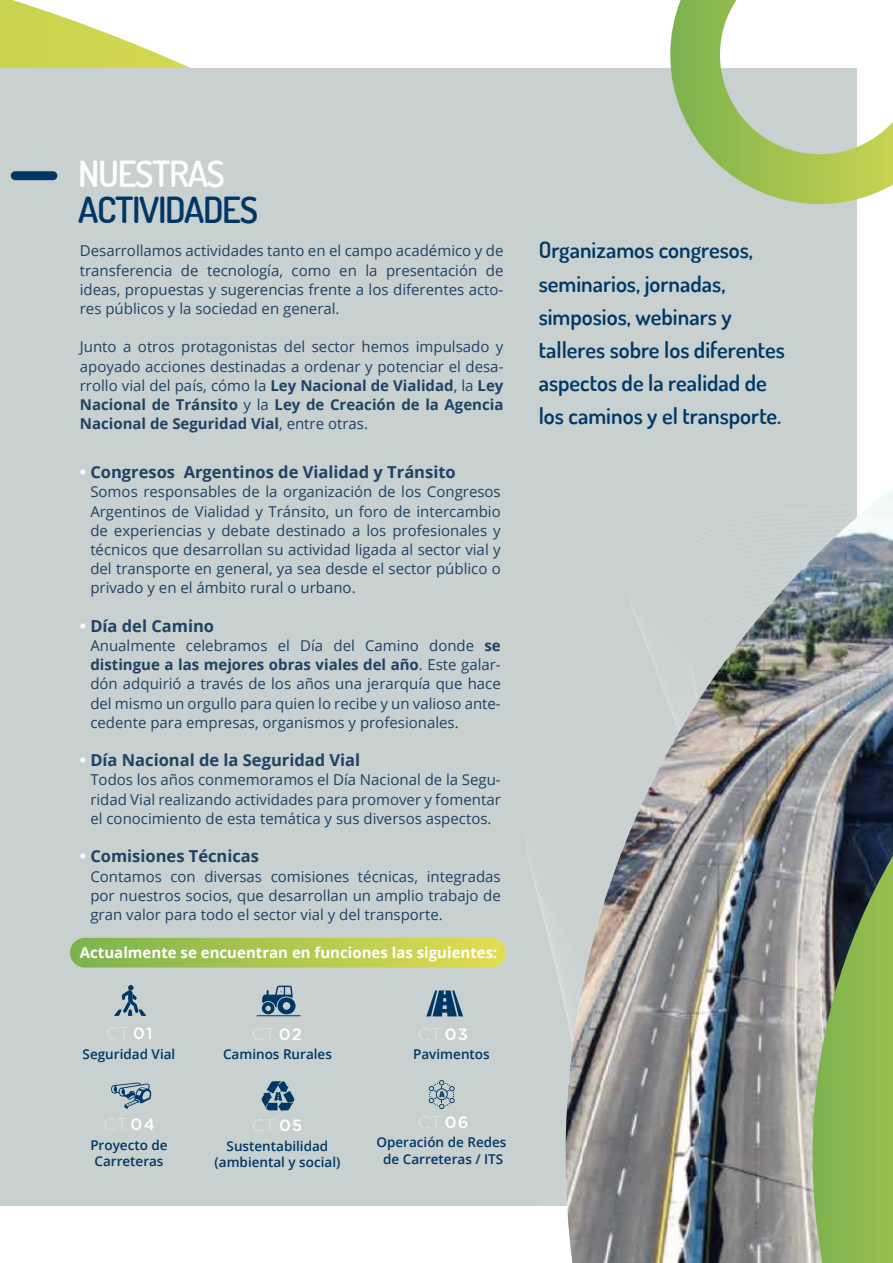
<style>
.page{position:relative;width:893px;height:1263px;background:#fff}
.page>*{position:absolute;margin:0;border:0;box-sizing:border-box;transform-origin:0 0}
.t1{font:600 36px "Dosis";letter-spacing:-.04em;color:#003764}
.t2{font:600 36px "Dosis";letter-spacing:-.04em;color:#fff}
.t3{font:600 22.5px/33px "Dosis";color:#003764}
.t4{font:700 16.5px "Open Sans";color:#1f4265}
.t5{font:100 16.35px "Gotham";color:#fff}
.t6{font:15px/19.2px "Open Sans";color:#1f4265;text-align:justify}
.t7{font:700 15px "Open Sans";color:#fff}
.t8{font:600 13.5px/16.2px "Open Sans";color:#003764;text-align:center}
.s1{font-weight:700}
.s2{color:#fff}
.s3{font-weight:500}
</style>
<div class="page">
<svg style="left:0;top:0;width:191px;height:68px"></svg>
<div style="left:0;top:68px;width:857px;height:1138px;background:#c8d0d0"></div>
<div style="left:11px;top:171px;width:46px;height:9px;background:#003764;border-radius:4px"></div>
<svg style="left:114px;top:985px;width:32px;height:31px"></svg>
<svg style="left:262px;top:986px;width:33px;height:28px"></svg>
<svg style="left:426px;top:990px;width:37px;height:26px"></svg>
<svg style="left:111px;top:1082px;width:40px;height:27px"></svg>
<svg style="left:261px;top:1081px;width:34px;height:31px"></svg>
<svg style="left:429px;top:1080px;width:26px;height:29px"></svg>
<svg style="left:670px;top:0;width:223px;height:204px"></svg>
<img style="left:566px;top:488px;width:327px;height:775px">
<svg style="left:813px;top:856px;width:80px;height:407px;background:#86a65c"></svg>
<div style="left:70px;top:938px;width:436px;height:29px;background:linear-gradient(to right,#7cb24f,#e2dd50);border-radius:15px"></div>
<h1 class="t2" style="left:78px;top:150px;width:148px">NUESTRAS</h1>
<h1 class="t1" style="left:78px;top:186px;width:181px">ACTIVIDADES</h1>
<p class="t6" style="left:80px;top:241px;width:425px">Desarrollamos actividades tanto en el campo académico y de transferencia de tecnología, como en la presentación de ideas, propuestas y sugerencias frente a los diferentes acto&shy;res públicos y la sociedad en general.</p>
<p class="t6" style="left:80px;top:337px;width:425px">Junto a otros protagonistas del sector hemos impulsado y apoyado acciones destinadas a ordenar y potenciar el desa&shy;rrollo vial del país, cómo la <span class="s1">Ley Nacional de Vialidad</span>, la <span class="s1">Ley Nacional de Tránsito</span> y la <span class="s1">Ley de Creación de la Agencia Nacional de Seguridad Vial</span>, entre otras.</p>
<p class="t4" style="left:80px;top:461px;width:377px"><span class="s2">•</span> Congresos Argentinos de Vialidad y Tránsito</p>
<p class="t6" style="left:90px;top:482px;width:412px">Somos responsables de la organización de los Congresos Argentinos de Vialidad y Tránsito, un foro de intercambio de experiencias y debate destinado a los profesionales y técnicos que desarrollan su actividad ligada al sector vial y del transporte en general, ya sea desde el sector público o privado y en el ámbito rural o urbano.</p>
<p class="t4" style="left:80px;top:614px;width:136px"><span class="s2">•</span> Día del Camino</p>
<p class="t6" style="left:90px;top:636px;width:412px">Anualmente celebramos el Día del Camino donde <span class="s1">se distingue a las mejores obras viales del año</span>. Este galar&shy;dón adquirió a través de los años una jerarquía que hace del mismo un orgullo para quien lo recibe y un valioso ante&shy;cedente para empresas, organismos y profesionales.</p>
<p class="t4" style="left:80px;top:749px;width:282px"><span class="s2">•</span> Día Nacional de la Seguridad Vial</p>
<p class="t6" style="left:90px;top:770px;width:412px">Todos los años conmemoramos el Día Nacional de la Segu&shy;ridad Vial realizando actividades para promover y fomentar el conocimiento de esta temática y sus diversos aspectos.</p>
<p class="t4" style="left:80px;top:845px;width:181px"><span class="s2">•</span> Comisiones Técnicas</p>
<p class="t6" style="left:90px;top:866px;width:412px">Contamos con diversas comisiones técnicas, integradas por nuestros socios, que desarrollan un amplio trabajo de gran valor para todo el sector vial y del transporte.</p>
<p class="t7" style="left:80px;top:942px;width:419px">Actualmente se encuentran en funciones las siguientes:</p>
<p class="t5" style="left:106px;top:1023px;width:48px">CT.<span class="s3">01</span></p>
<p class="t8" style="left:83px;top:1045px;width:94px">Seguridad Vial</p>
<p class="t8" style="left:223px;top:1046px;width:110px">Caminos Rurales</p>
<p class="t8" style="left:413px;top:1046px;width:78px">Pavimentos</p>
<p class="t5" style="left:104px;top:1115px;width:52px">CT.<span class="s3">04</span></p>
<p class="t5" style="left:252px;top:1115px;width:51px">CT.<span class="s3">05</span></p>
<p class="t8" style="left:90px;top:1137px;width:79px">Proyecto de<br>Carreteras</p>
<p class="t8" style="left:215px;top:1137px;width:127px">Sustentabilidad (ambiental y social)</p>
<p class="t8" style="left:376px;top:1134px;width:132px">Operación de Redes de Carreteras / ITS</p>
<h2 class="t3" style="left:539px;top:233px;width:248px">Organizamos congresos, seminarios, jornadas, simposios, webinars y talleres sobre los diferentes aspectos de la realidad de los caminos y el transporte.</h2>
</div>
